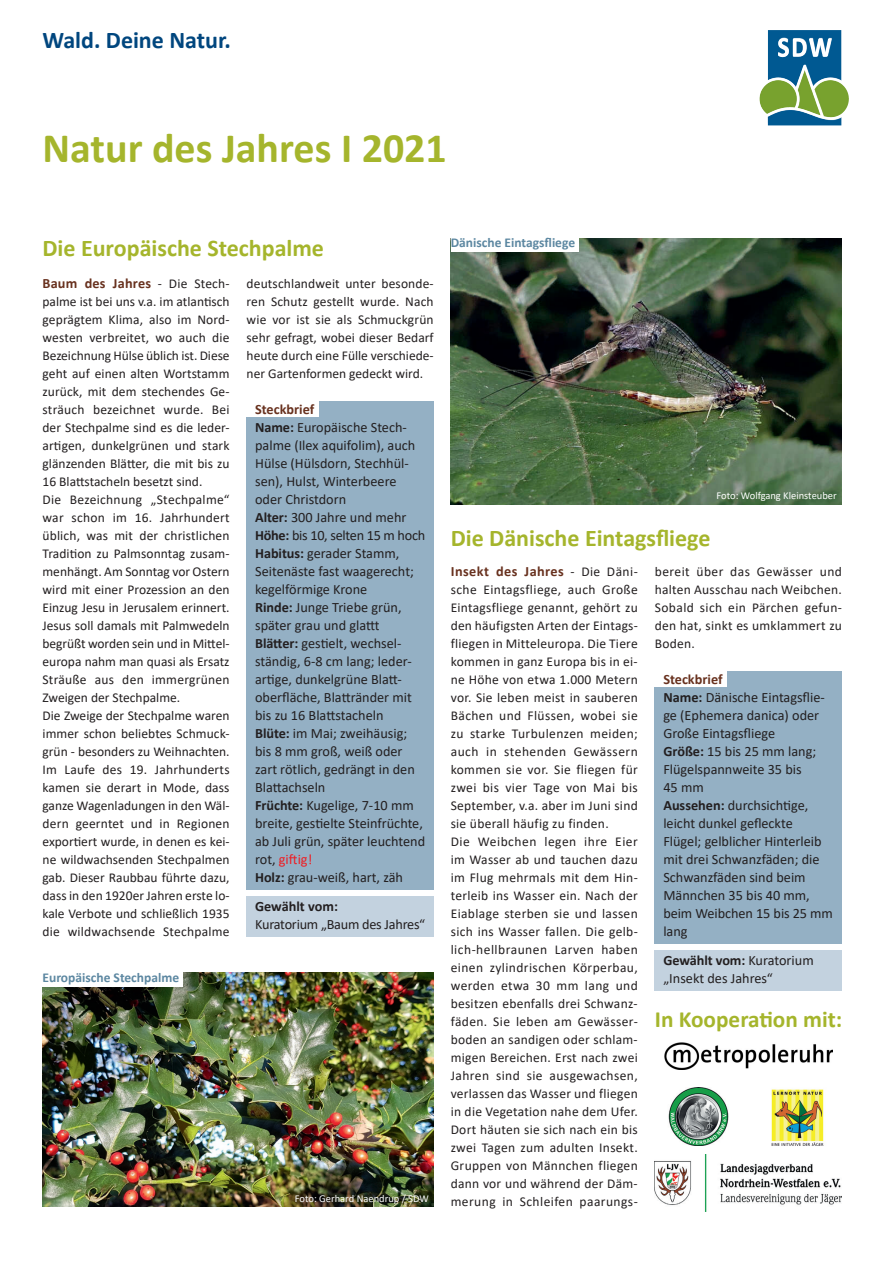
<style>
.page{position:relative;width:893px;height:1263px;background:#fff}
.page>*{position:absolute;margin:0;border:0;box-sizing:border-box;transform-origin:0 0}
.t1{font:700 42px "Calibri";color:#a5b52c}
.t2{font:700 24px "Calibri";color:#a5b52c}
.t3{font:700 24px "Calibri";color:#00467e}
.t4{font:700 23.25px "Calibri";color:#a5b52c}
.t5{font:14.25px/18px "Calibri";color:#231f20}
.t6{font:700 14.25px "Calibri";letter-spacing:.025em;color:#68311e}
.t7{font:700 14.25px "Calibri";color:#231f20}
.t8{font:13.5px/18px "Calibri";letter-spacing:.015em;color:#231f20}
.t9{font:700 13.5px "Calibri";color:#5c87a1}
.t10{font:10.5px "Calibri";color:#fff}
.s1{font-weight:400;font-size:13.5px;color:#231f20}
.s2{font-weight:700;color:#68311e}
.s3{font-weight:700}
.s4{color:#ee1d23}
</style>
<div class="page">
<img style="left:768px;top:30px;width:43px;height:57px">
<img style="left:451px;top:238px;width:391px;height:266px">
<img style="left:43px;top:972px;width:391px;height:234px">
<div style="left:43px;top:972px;width:140px;height:14px;background:#fff"></div>
<div style="left:451px;top:237px;width:127px;height:15px;background:#fff"></div>
<div style="left:319px;top:401px;width:115px;height:21px;background:#94b0c4"></div>
<div style="left:247px;top:417px;width:187px;height:95px;background:#94b0c4"></div>
<div style="left:247px;top:507px;width:187px;height:23px;background:#94b0c4"></div>
<div style="left:247px;top:525px;width:187px;height:23px;background:#94b0c4"></div>
<div style="left:247px;top:543px;width:187px;height:59px;background:#94b0c4"></div>
<div style="left:247px;top:597px;width:187px;height:41px;background:#94b0c4"></div>
<div style="left:247px;top:633px;width:187px;height:95px;background:#94b0c4"></div>
<div style="left:247px;top:723px;width:187px;height:77px;background:#94b0c4"></div>
<div style="left:247px;top:795px;width:187px;height:77px;background:#94b0c4"></div>
<div style="left:247px;top:867px;width:187px;height:23px;background:#94b0c4"></div>
<div style="left:247px;top:896px;width:187px;height:40px;background:#c3d2df"></div>
<img style="left:664px;top:1043px;width:169px;height:26px">
<img style="left:668px;top:1088px;width:61px;height:58px">
<img style="left:655px;top:1155px;width:187px;height:56px">
<img style="left:771px;top:1089px;width:53px;height:57px">
<div style="left:727px;top:671px;width:115px;height:21px;background:#94b0c4"></div>
<div style="left:655px;top:687px;width:187px;height:59px;background:#94b0c4"></div>
<div style="left:655px;top:741px;width:187px;height:59px;background:#94b0c4"></div>
<div style="left:655px;top:795px;width:187px;height:149px;background:#94b0c4"></div>
<div style="left:655px;top:950px;width:187px;height:41px;background:#c3d2df"></div>
<h2 class="t3" style="left:43px;top:23px;width:190px">Wald. Deine Natur.</h2>
<h1 class="t1" style="left:43px;top:118px;width:406px">Natur des Jahres I 2021</h1>
<h2 class="t2" style="left:43px;top:231px;width:283px">Die Europäische Stechpalme</h2>
<p class="t8" style="left:247px;top:274px;width:189px;text-align:justify">deutschlandweit unter besonde&shy;ren Schutz gestellt wurde. Nach wie vor ist sie als Schmuckgrün sehr gefragt, wobei dieser Bedarf heute durch eine Fülle verschiede&shy;ner Gartenformen gedeckt wird.</p>
<p class="t6" style="left:43px;top:273px;width:188px">Baum des Jahres <span class="s1">- Die Stech-</span></p>
<p class="t8" style="left:43px;top:292px;width:189px">palme ist bei uns v.a. im atlantisch geprägtem Klima, also im Nord&shy;westen verbreitet, wo auch die<br>Bezeichnung Hülse üblich ist. Diese geht auf einen alten Wortstamm zurück, mit dem stechendes Ge&shy;sträuch bezeichnet wurde. Bei der Stechpalme sind es die leder&shy;artigen, dunkelgrünen und stark glänzenden Blätter, die mit bis zu<br>16 Blattstacheln besetzt sind.<br>Die Bezeichnung „Stechpalme“ war schon im 16. Jahrhundert üblich, was mit der christlichen<br>Tradition zu Palmsonntag zusam&shy;menhängt. Am Sonntag vor Ostern wird mit einer Prozession an den<br>Einzug Jesu in Jerusalem erinnert.<br>Jesus soll damals mit Palmwedeln begrüßt worden sein und in Mittel&shy;europa nahm man quasi als Ersatz<br>Sträuße aus den immergrünen<br>Zweigen der Stechpalme.<br>Die Zweige der Stechpalme waren immer schon beliebtes Schmuck&shy;grün - besonders zu Weihnachten.<br>Im Laufe des 19. Jahrhunderts kamen sie derart in Mode, dass ganze Wagenladungen in den Wäl&shy;dern geerntet und in Regionen exportiert wurde, in denen es kei&shy;ne wildwachsenden Stechpalmen gab. Dieser Raubbau führte dazu, dass in den 1920er Jahren erste lo&shy;kale Verbote und schließlich 1935 die wildwachsende Stechpalme</p>
<p class="t5" style="left:255px;top:400px;width:172px"><span class="s2">Steckbrief<br></span><span class="s3">Name:</span> Europäische Stech&shy;palme (Ilex aquifolim), auch<br>Hülse (Hülsdorn, Stechhül&shy;sen), Hulst, Winterbeere oder Christdorn<br><span class="s3">Alter:</span> 300 Jahre und mehr<br><span class="s3">Höhe:</span> bis 10, selten 15 m hoch<br><span class="s3">Habitus:</span> gerader Stamm,<br>Seitenäste fast waagerecht; kegelförmige Krone<br><span class="s3">Rinde:</span> Junge Triebe grün, später grau und glattt<br><span class="s3">Blätter:</span> gestielt, wechsel&shy;ständig, 6-8 cm lang; leder&shy;artige, dunkelgrüne Blatt&shy;oberfläche, Blattränder mit bis zu 16 Blattstacheln<br><span class="s3">Blüte:</span> im Mai; zweihäusig; bis 8 mm groß, weiß oder zart rötlich, gedrängt in den<br>Blattachseln<br><span class="s3">Früchte:</span> Kugelige, 7-10 mm breite, gestielte Steinfrüchte, ab Juli grün, später leuchtend rot, <span class="s4">giftig!<br></span><span class="s3">Holz:</span> grau-weiß, hart, zäh</p>
<p class="t7" style="left:255px;top:896px;width:84px">Gewählt vom:</p>
<p class="t5" style="left:255px;top:915px;width:172px">Kuratorium „Baum des Jahres“</p>
<p class="t9" style="left:43px;top:968px;width:138px">Europäische Stechpalme</p>
<p class="t10" style="left:295px;top:1191px;width:135px">Foto: Gerhard Naendrup / SDW</p>
<p class="t9" style="left:451px;top:233px;width:126px">Dänische Eintagsfliege</p>
<p class="t10" style="left:717px;top:489px;width:122px">Foto: Wolfgang Kleinsteuber</p>
<h2 class="t2" style="left:451px;top:521px;width:261px">Die Dänische Eintagsfliege</h2>
<p class="t8" style="left:655px;top:562px;width:189px;text-align:justify">bereit über das Gewässer und halten Ausschau nach Weibchen.<br>Sobald sich ein Pärchen gefun&shy;den hat, sinkt es umklammert zu Boden.</p>
<p class="t6" style="left:451px;top:561px;width:189px">Insekt des Jahres <span class="s1">- Die Däni-</span></p>
<p class="t8" style="left:451px;top:580px;width:189px">sche Eintagsfliege, auch Große<br>Eintagsfliege genannt, gehört zu den häufigsten Arten der Eintags&shy;fliegen in Mitteleuropa. Die Tiere kommen in ganz Europa bis in ei&shy;ne Höhe von etwa 1.000 Metern vor. Sie leben meist in sauberen<br>Bächen und Flüssen, wobei sie zu starke Turbulenzen meiden; auch in stehenden Gewässern kommen sie vor. Sie fliegen für zwei bis vier Tage von Mai bis<br>September, v.a. aber im Juni sind sie überall häufig zu finden.<br>Die Weibchen legen ihre Eier im Wasser ab und tauchen dazu im Flug mehrmals mit dem Hin&shy;terleib ins Wasser ein. Nach der<br>Eiablage sterben sie und lassen sich ins Wasser fallen. Die gelb&shy;lich-hellbraunen Larven haben einen zylindrischen Körperbau, werden etwa 30 mm lang und besitzen ebenfalls drei Schwanz&shy;fäden. Sie leben am Gewässer&shy;boden an sandigen oder schlam&shy;migen Bereichen. Erst nach zwei<br>Jahren sind sie ausgewachsen, verlassen das Wasser und fliegen in die Vegetation nahe dem Ufer.<br>Dort häuten sie sich nach ein bis zwei Tagen zum adulten Insekt.<br>Gruppen von Männchen fliegen dann vor und während der Däm&shy;merung in Schleifen paarungs-</p>
<p class="t5" style="left:663px;top:670px;width:171px"><span class="s2">Steckbrief<br></span><span class="s3">Name:</span> Dänische Eintagsflie&shy;ge (Ephemera danica) oder<br>Große Eintagsfliege<br><span class="s3">Größe:</span> 15 bis 25 mm lang;<br>Flügelspannweite 35 bis<br>45 mm<br><span class="s3">Aussehen:</span> durchsichtige, leicht dunkel gefleckte<br>Flügel; gelblicher Hinterleib mit drei Schwanzfäden; die<br>Schwanzfäden sind beim<br>Männchen 35 bis 40 mm, beim Weibchen 15 bis 25 mm lang</p>
<p class="t5" style="left:663px;top:951px;width:152px"><span class="s3">Gewählt vom:</span> Kuratorium „Insekt des Jahres“</p>
<h3 class="t4" style="left:655px;top:1003px;width:189px">In Kooperation mit:</h3>
</div>
